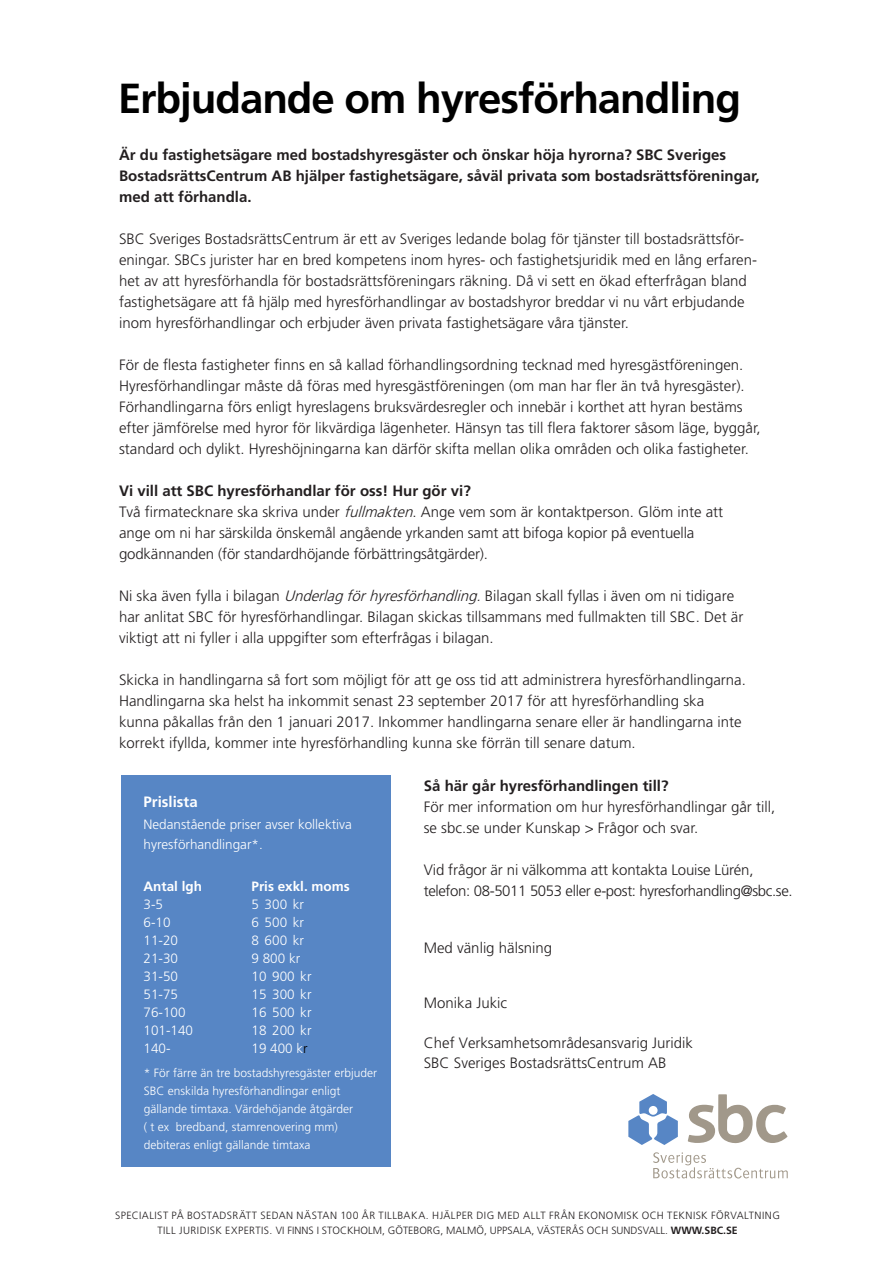
<style>
.page{position:relative;width:893px;height:1263px;background:#fff}
.page>*{position:absolute;margin:0;border:0;box-sizing:border-box;transform-origin:0 0}
.t1{font:700 42px "Frutiger LT Pro";letter-spacing:-.025em;color:#000}
.t2{font:300 15px/21px "Frutiger LT Pro";color:#231f20}
.t3{font:700 15px/21px "Frutiger LT Pro";color:#231f20}
.t4{font:300 15px/21px "Frutiger LT Pro";letter-spacing:-.025em;color:#231f20}
.t5{font:700 15px "Frutiger LT Pro";color:#fff}
.t6{font:300 13.5px/18px "Frutiger LT Pro";color:#fff}
.t7{font:700 13.5px "Frutiger LT Pro";color:#fff}
.t8{font:300 12px/18px "Frutiger LT Pro";color:#fff}
.t9{font:300 10.5px/15px "Frutiger LT Pro";letter-spacing:.03em;color:#231f20;text-align:center}
.s1{font-weight:700}
.s2{font-style:italic}
.s3{color:#000}
</style>
<div class="page">
<div style="left:121px;top:775px;width:269px;height:392px;background:#5786c5"></div>
<svg style="left:628px;top:1094px;width:50px;height:51px"></svg>
<svg style="left:653px;top:1152px;width:135px;height:26px"></svg>
<svg style="left:688px;top:1094px;width:99px;height:49px"></svg>
<h1 class="t1" style="left:118px;top:74px;width:624px">Erbjudande om hyresförhandling</h1>
<p class="t3" style="left:119px;top:144px;width:642px">Är du fastighetsägare med bostadshyresgäster och önskar höja hyrorna? SBC Sveriges<br>BostadsrättsCentrum AB hjälper fastighetsägare, såväl privata som bostadsrättsföreningar, med att förhandla.</p>
<p class="t2" style="left:119px;top:228px;width:639px">SBC Sveriges BostadsrättsCentrum är ett av Sveriges ledande bolag för tjänster till bostadsrättsför&shy;eningar. SBCs jurister har en bred kompetens inom hyres- och fastighetsjuridik med en lång erfaren&shy;het av att hyresförhandla för bostadsrättsföreningars räkning. Då vi sett en ökad efterfrågan bland fastighetsägare att få hjälp med hyresförhandlingar av bostadshyror breddar vi nu vårt erbjudande inom hyresförhandlingar och erbjuder även privata fastighetsägare våra tjänster.</p>
<p class="t2" style="left:119px;top:354px;width:643px">För de flesta fastigheter finns en så kallad förhandlingsordning tecknad med hyresgästföreningen.<br>Hyresförhandlingar måste då föras med hyresgästföreningen (om man har fler än två hyresgäster).<br>Förhandlingarna förs enligt hyreslagens bruksvärdesregler och innebär i korthet att hyran bestäms efter jämförelse med hyror för likvärdiga lägenheter. Hänsyn tas till flera faktorer såsom läge, byggår, standard och dylikt. Hyreshöjningarna kan därför skifta mellan olika områden och olika fastigheter.</p>
<p class="t2" style="left:119px;top:480px;width:606px"><span class="s1">Vi vill att SBC hyresförhandlar för oss! Hur gör vi?<br></span>Två firmatecknare ska skriva under <span class="s2">fullmakten</span>. Ange vem som är kontaktperson. Glöm inte att ange om ni har särskilda önskemål angående yrkanden samt att bifoga kopior på eventuella godkännanden (för standardhöjande förbättringsåtgärder).</p>
<p class="t2" style="left:119px;top:585px;width:626px">Ni ska även fylla i bilagan <span class="s2">Underlagförhyresförhandling.</span>Bilagan skall fyllas i även om ni tidigare har anlitat SBC för hyresförhandlingar. Bilagan skickas tillsammans med fullmakten till SBC. Det är viktigt att ni fyller i alla uppgifter som efterfrågas i bilagan.</p>
<p class="t2" style="left:119px;top:669px;width:628px">Skicka in handlingarna så fort som möjligt för att ge oss tid att administrera hyresförhandlingarna.<br>Handlingarna ska helst ha inkommit senast 23 september 2017 för att hyresförhandling ska kunna påkallas från den 1 januari 2017. Inkommer handlingarna senare eller är handlingarna inte korrekt ifyllda, kommer inte hyresförhandling kunna ske förrän till senare datum.</p>
<p class="t5" style="left:144px;top:793px;width:56px">Prislista</p>
<p class="t6" style="left:144px;top:814px;width:210px;line-height:20.7px">Nedanstående priser avser kollektiva hyresförhandlingar*.</p>
<p class="t7" style="left:252px;top:879px;width:100px">Pris exkl. moms</p>
<p class="t6" style="left:144px;top:896px;width:29px">3-5<br>6-10</p>
<p class="t6" style="left:252px;top:896px;width:62px">5 300 kr<br>6 500 kr<br>8 600 kr<br>9 800 kr<br>10 900 kr<br>15 300 kr<br>16 500 kr<br>18 200 kr<br>19 400 k<span class="s3">r</span></p>
<p class="t8" style="left:144px;top:1064px;width:235px">* För färre än tre bostadshyresgäster erbjuder SBC enskilda hyresförhandlingar enligt gällande timtaxa. Värdehöjande åtgärder<br>( t ex bredband, stamrenovering mm) debiteras enligt gällande timtaxa</p>
<p class="t3" style="left:424px;top:775px;width:246px">Så här går hyresförhandlingen till?</p>
<p class="t2" style="left:424px;top:796px;width:353px">För mer information om hur hyresförhandlingar går till, se sbc.se under Kunskap &gt; Frågor och svar.</p>
<p class="t4" style="left:424px;top:859px;width:370px">Vid frågor är ni välkomma att kontakta Louise Lürén, telefon: 08-5011 5053 eller e-post: hyresforhandling@sbc.se.</p>
<p class="t2" style="left:424px;top:937px;width:130px">Med vänlig hälsning</p>
<p class="t2" style="left:424px;top:993px;width:85px">Monika Jukic</p>
<p class="t2" style="left:424px;top:1033px;width:271px;line-height:19.8px">Chef Verksamhetsområdesansvarig Juridik<br>SBC Sveriges BostadsrättsCentrum AB</p>
<p class="t9" style="left:115px;top:1208px;width:666px">SPECIALIST PÅ BOSTADSRÄTT SEDAN NÄSTAN 100 ÅR TILLBAKA. HJÄLPER DIG MED ALLT FRÅN EKONOMISK OCH TEKNISK FÖRVALTNING<br>TILL JURIDISK EXPERTIS. VI FINNS I STOCKHOLM, GÖTEBORG, MALMÖ, UPPSALA, VÄSTERÅS OCH SUNDSVALL. <span class="s1">WWW.SBC.SE</span></p>
</div>
